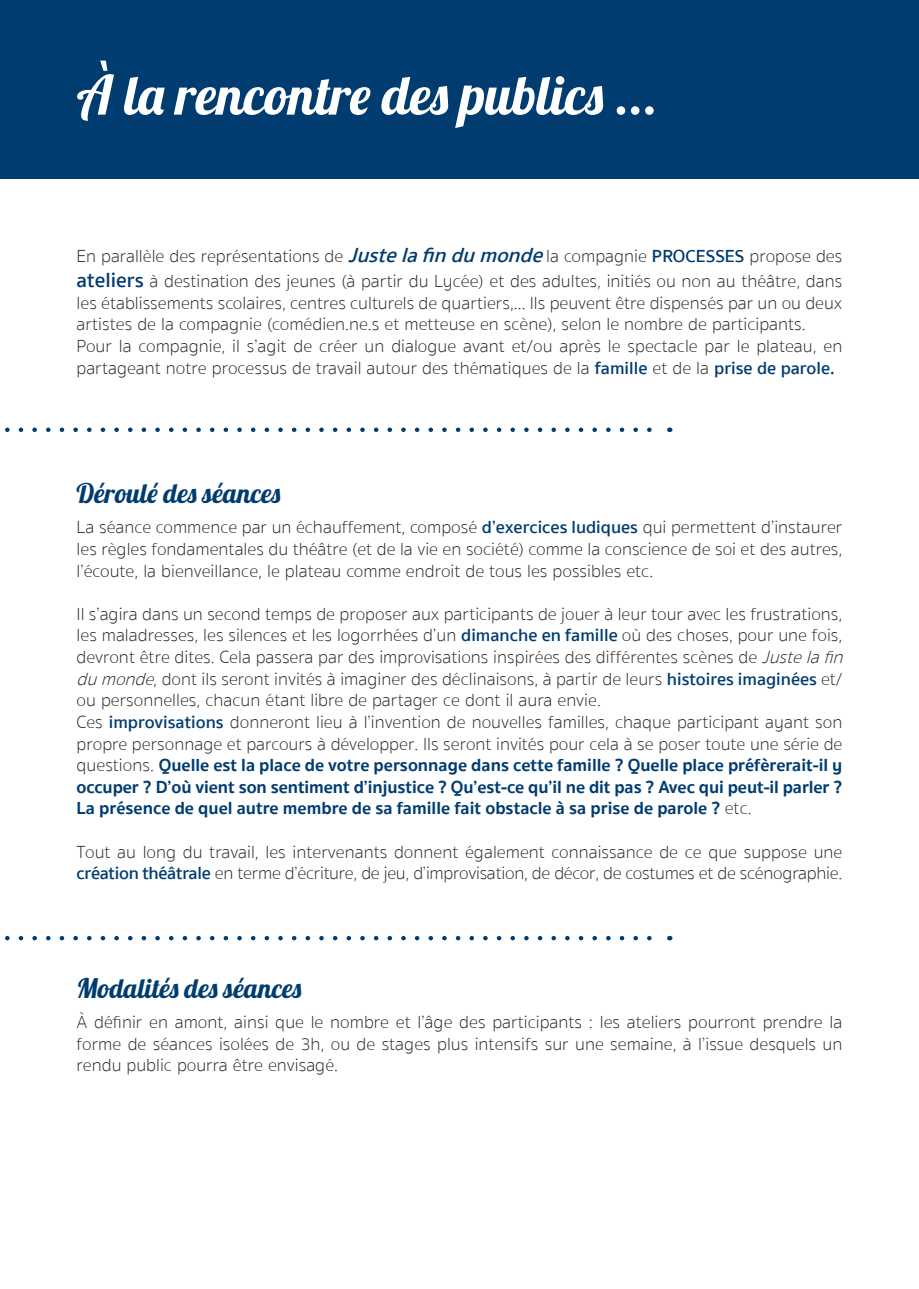
<style>
.page{position:relative;width:919px;height:1289px;background:#fff}
.page>*{position:absolute;margin:0;border:0;box-sizing:border-box;transform-origin:0 0}
.t1{font:54px "Lobster 1.4";color:#fff}
.t2{font:27px "Lobster 1.4";letter-spacing:.02em;color:#013c71}
.t3{font:100 18px/21.6px "Sukhumvit Set";color:#231f20}
.t4{font:700 18px/21.6px "Sukhumvit Set";color:#013c71;text-align:justify}
.s1{font-weight:600;font-style:italic;font-size:21px;color:#013c71}
.s2{font-weight:600;color:#013c71}
.s3{font-weight:600;font-size:21px;color:#013c71}
.s4{font-style:italic}
.s5{font-weight:100;color:#231f20}
.s6{font-weight:600}
</style>
<div class="page">
<div style="left:0;top:0;width:918px;height:179px;background:#013c71"></div>
<svg style="left:7px;top:427px;width:645px;height:5px"></svg>
<svg style="left:7px;top:935px;width:645px;height:5px"></svg>
<p class="t1" style="left:77px;top:61px;width:582px">À la rencontre des publics ...</p>
<p class="t3" style="left:77px;top:244px;width:767px;line-height:25.2px">En parallèle des représentations de <span class="s1">Justelafindumonde</span>la compagnie <span class="s2">PROCESSES</span> propose des <span class="s3">ateliers</span> à destination des jeunes (à partir du Lycée) et des adultes, initiés ou non au théâtre, dans</p>
<p class="t3" style="left:77px;top:292px;width:767px">les établissements scolaires, centres culturels de quartiers,... Ils peuvent être dispensés par un ou deux artistes de la compagnie (comédien.ne.s et metteuse en scène), selon le nombre de participants.</p>
<p class="t3" style="left:77px;top:336px;width:767px">Pour la compagnie, il s’agit de créer un dialogue avant et/ou après le spectacle par le plateau, en partageant notre processus de travail autour des thématiques de la <span class="s2">famille</span> et de la <span class="s2">prise de parole.</span></p>
<p class="t2" style="left:77px;top:476px;width:205px">Déroulé des séances</p>
<p class="t3" style="left:77px;top:517px;width:767px;text-align:justify">La séance commence par un échauffement, composé <span class="s2">d’exercices ludiques</span> qui permettent d’instaurer les règles fondamentales du théâtre (et de la vie en société) comme la conscience de soi et des autres, l’écoute, la bienveillance, le plateau comme endroit de tous les possibles etc.</p>
<p class="t3" style="left:77px;top:603px;width:774px">Il s’agira dans un second temps de proposer aux participants de jouer à leur tour avec les frustrations, les maladresses, les silences et les logorrhées d’un <span class="s2">dimanche en famille</span> où des choses, pour une fois, devront être dites. Cela passera par des improvisations inspirées des différentes scènes de <span class="s4">Justelafin dumonde</span>, dont ils seront invités à imaginer des déclinaisons, à partir de leurs <span class="s2">histoires imaginées</span> et/ ou personnelles, chacun étant libre de partager ce dont il aura envie.</p>
<p class="t4" style="left:77px;top:711px;width:767px"><span class="s5">Ces</span> <span class="s6">improvisations</span> <span class="s5">donneront lieu à l’invention de nouvelles familles, chaque participant ayant son propre personnage et parcours à développer. Ils seront invités pour cela à se poser toute une série de questions.</span> Quelle est la place de votre personnage dans cette famille ? Quelle place préfèrerait-il y occuper ? D’où vient son sentiment d’injustice ? Qu’est-ce qu’il ne dit pas ? Avec qui peut-il parler ?<br>La présence de quel autre membre de sa famille fait obstacle à sa prise de parole ? <span class="s5">etc.</span></p>
<p class="t3" style="left:77px;top:841px;width:767px">Tout au long du travail, les intervenants donnent également connaissance de ce que suppose une <span class="s2">création théâtrale</span> en terme d’écriture, de jeu, d’improvisation, de décor, de costumes et de scénographie.</p>
<p class="t2" style="left:77px;top:971px;width:226px">Modalités des séances</p>
<p class="t3" style="left:77px;top:1011px;width:767px;text-align:justify">À définir en amont, ainsi que le nombre et l’âge des participants : les ateliers pourront prendre la forme de séances isolées de 3h, ou de stages plus intensifs sur une semaine, à l’issue desquels un rendu public pourra être envisagé.</p>
</div>
